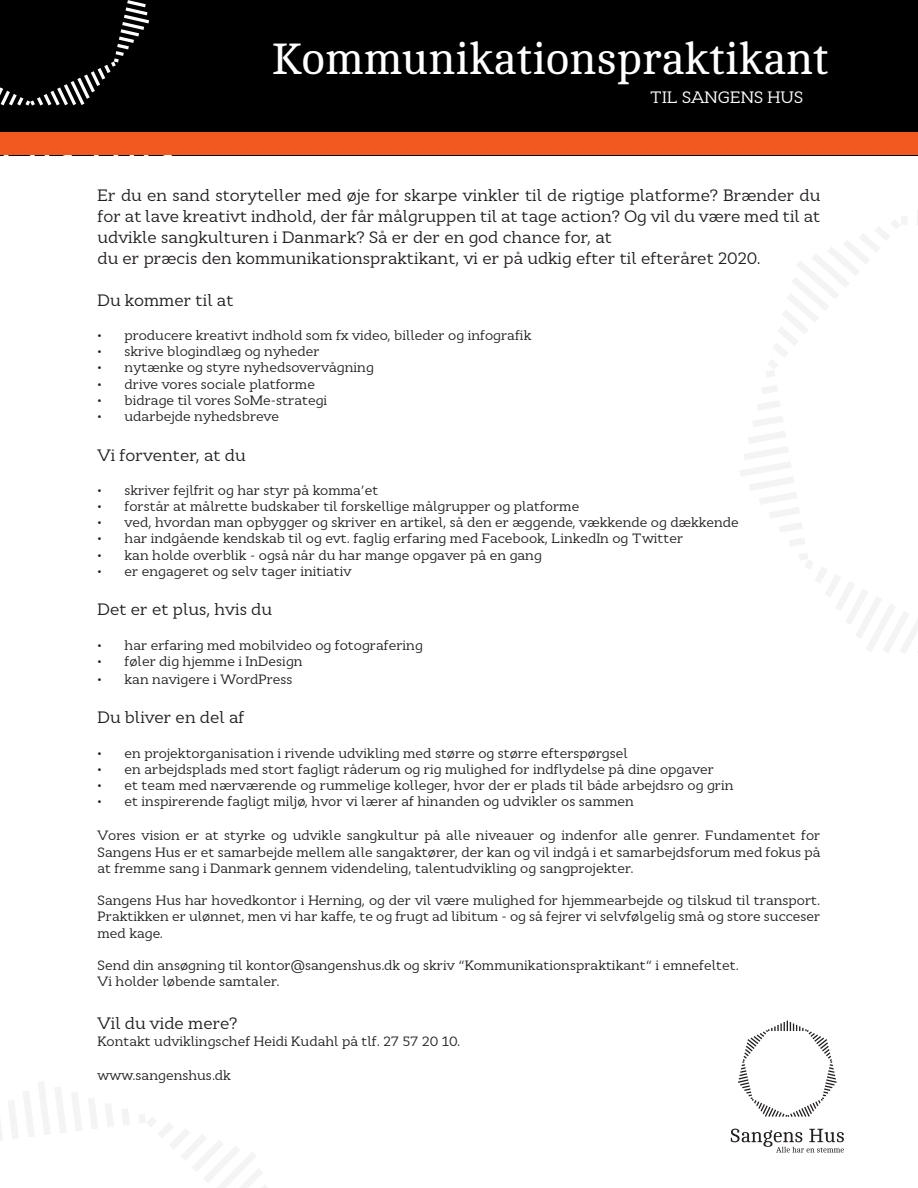
<style>
.page{position:relative;width:918px;height:1188px;background:#fff}
.page>*{position:absolute;margin:0;border:0;box-sizing:border-box;transform-origin:0 0}
.t1{font:45px "Cambo";color:#fff}
.t2{font:16.5px/21px "Cyntho Slab Pro";color:#231f20;text-align:justify}
.t3{font:16.5px "Cyntho Slab Pro";color:#fff}
.Paragraph_Style_1{font:13.5px/16.2px "Cyntho Slab Pro";color:#231f20;text-align:justify}
</style>
<div class="page">
<div style="left:0;top:0;width:918px;height:155px;background:#000"></div>
<svg style="left:0;top:0;width:149px;height:106px"></svg>
<svg style="left:731px;top:1129px;width:113px;height:24px"></svg>
<svg style="left:738px;top:1021px;width:99px;height:96px"></svg>
<svg style="left:917px;top:211px;width:1px;height:14px"></svg>
<div style="left:901px;top:216px;width:7px;height:9px;background:#f4f4f4"></div>
<svg style="left:740px;top:401px;width:65px;height:145px"></svg>
<svg style="left:762px;top:386px;width:15px;height:7px"></svg>
<svg style="left:766px;top:220px;width:134px;height:157px"></svg>
<svg style="left:799px;top:553px;width:119px;height:100px"></svg>
<svg style="left:105px;top:1104px;width:9px;height:23px"></svg>
<svg style="left:122px;top:1109px;width:7px;height:16px"></svg>
<svg style="left:0;top:1082px;width:98px;height:58px"></svg>
<svg style="left:139px;top:1115px;width:128px;height:73px"></svg>
<div style="left:0;top:133px;width:918px;height:22px;background:#f15921"></div>
<p class="t1" style="left:272px;top:35px;width:559px">Kommunikationspraktikant</p>
<p class="t3" style="left:650px;top:87px;width:155px">TIL SANGENS HUS</p>
<p class="t2" style="left:98px;top:185px;width:724px">Er du en sand storyteller med øje for skarpe vinkler til de rigtige platforme? Brænder du for at lave kreativt indhold, der får målgruppen til at tage action? Og vil du være med til at udvikle sangkulturen i Danmark? Så er der en god chance for, at</p>
<p class="t2" style="left:98px;top:248px;width:665px">du er præcis den kommunikationspraktikant, vi er på udkig efter til efteråret 2020.</p>
<p class="t2" style="left:98px;top:290px;width:138px">Du kommer til at</p>
<p class="Paragraph_Style_1" style="left:98px;top:327px;width:435px">• producere kreativt indhold som fx video, billeder og infografik</p>
<p class="Paragraph_Style_1" style="left:98px;top:343px;width:224px">• skrive blogindlæg og nyheder</p>
<p class="Paragraph_Style_1" style="left:98px;top:360px;width:278px">• nytænke og styre nyhedsovervågning</p>
<p class="Paragraph_Style_1" style="left:98px;top:376px;width:219px">• drive vores sociale platforme</p>
<p class="Paragraph_Style_1" style="left:98px;top:392px;width:231px">• bidrage til vores SoMe-strategi</p>
<p class="Paragraph_Style_1" style="left:98px;top:408px;width:183px">• udarbejde nyhedsbreve</p>
<p class="t2" style="left:98px;top:444px;width:150px">Vi forventer, at du</p>
<p class="Paragraph_Style_1" style="left:98px;top:482px;width:282px">• skriver fejlfrit og har styr på komma’et</p>
<p class="Paragraph_Style_1" style="left:98px;top:498px;width:483px">• forstår at målrette budskaber til forskellige målgrupper og platforme</p>
<p class="Paragraph_Style_1" style="left:98px;top:514px;width:643px">• ved, hvordan man opbygger og skriver en artikel, så den er æggende, vækkende og dækkende</p>
<p class="Paragraph_Style_1" style="left:98px;top:531px;width:587px">• har indgående kendskab til og evt. faglig erfaring med Facebook, LinkedIn og Twitter</p>
<p class="Paragraph_Style_1" style="left:98px;top:547px;width:446px">• kan holde overblik - også når du har mange opgaver på en gang</p>
<p class="Paragraph_Style_1" style="left:98px;top:563px;width:256px">• er engageret og selv tager initiativ</p>
<p class="t2" style="left:98px;top:599px;width:176px">Det er et plus, hvis du</p>
<p class="Paragraph_Style_1" style="left:98px;top:637px;width:327px">• har erfaring med mobilvideo og fotografering</p>
<p class="Paragraph_Style_1" style="left:98px;top:653px;width:207px">• føler dig hjemme i InDesign</p>
<p class="Paragraph_Style_1" style="left:98px;top:671px;width:196px">• kan navigere i WordPress</p>
<p class="t2" style="left:98px;top:707px;width:148px">Du bliver en del af</p>
<p class="Paragraph_Style_1" style="left:98px;top:745px;width:532px">• en projektorganisation i rivende udvikling med større og større efterspørgsel</p>
<p class="Paragraph_Style_1" style="left:98px;top:761px;width:618px">• en arbejdsplads med stort fagligt råderum og rig mulighed for indflydelse på dine opgaver</p>
<p class="Paragraph_Style_1" style="left:98px;top:777px;width:638px">• et team med nærværende og rummelige kolleger, hvor der er plads til både arbejdsro og grin</p>
<p class="Paragraph_Style_1" style="left:98px;top:793px;width:538px">• et inspirerende fagligt miljø, hvor vi lærer af hinanden og udvikler os sammen</p>
<p class="Paragraph_Style_1" style="left:98px;top:828px;width:724px">Vores vision er at styrke og udvikle sangkultur på alle niveauer og indenfor alle genrer. Fundamentet for Sangens Hus er et samarbejde mellem alle sangaktører, der kan og vil indgå i et samarbejdsforum med fokus på at fremme sang i Danmark gennem videndeling, talentudvikling og sangprojekter.</p>
<p class="Paragraph_Style_1" style="left:98px;top:892px;width:724px">Sangens Hus har hovedkontor i Herning, og der vil være mulighed for hjemmearbejde og tilskud til transport.<br>Praktikken er ulønnet, men vi har kaffe, te og frugt ad libitum - og så fejrer vi selvfølgelig små og store succeser med kage.</p>
<p class="Paragraph_Style_1" style="left:98px;top:957px;width:643px">Send din ansøgning til kontor@sangenshus.dk og skriv “Kommunikationspraktikant“ i emnefeltet.</p>
<p class="Paragraph_Style_1" style="left:98px;top:973px;width:184px">Vi holder løbende samtaler.</p>
<p class="t2" style="left:98px;top:1013px;width:141px">Vil du vide mere?</p>
<p class="Paragraph_Style_1" style="left:98px;top:1033px;width:364px">Kontakt udviklingschef Heidi Kudahl på tlf. 27 57 20 10.</p>
<p class="Paragraph_Style_1" style="left:98px;top:1067px;width:135px">www.sangenshus.dk</p>
</div>
